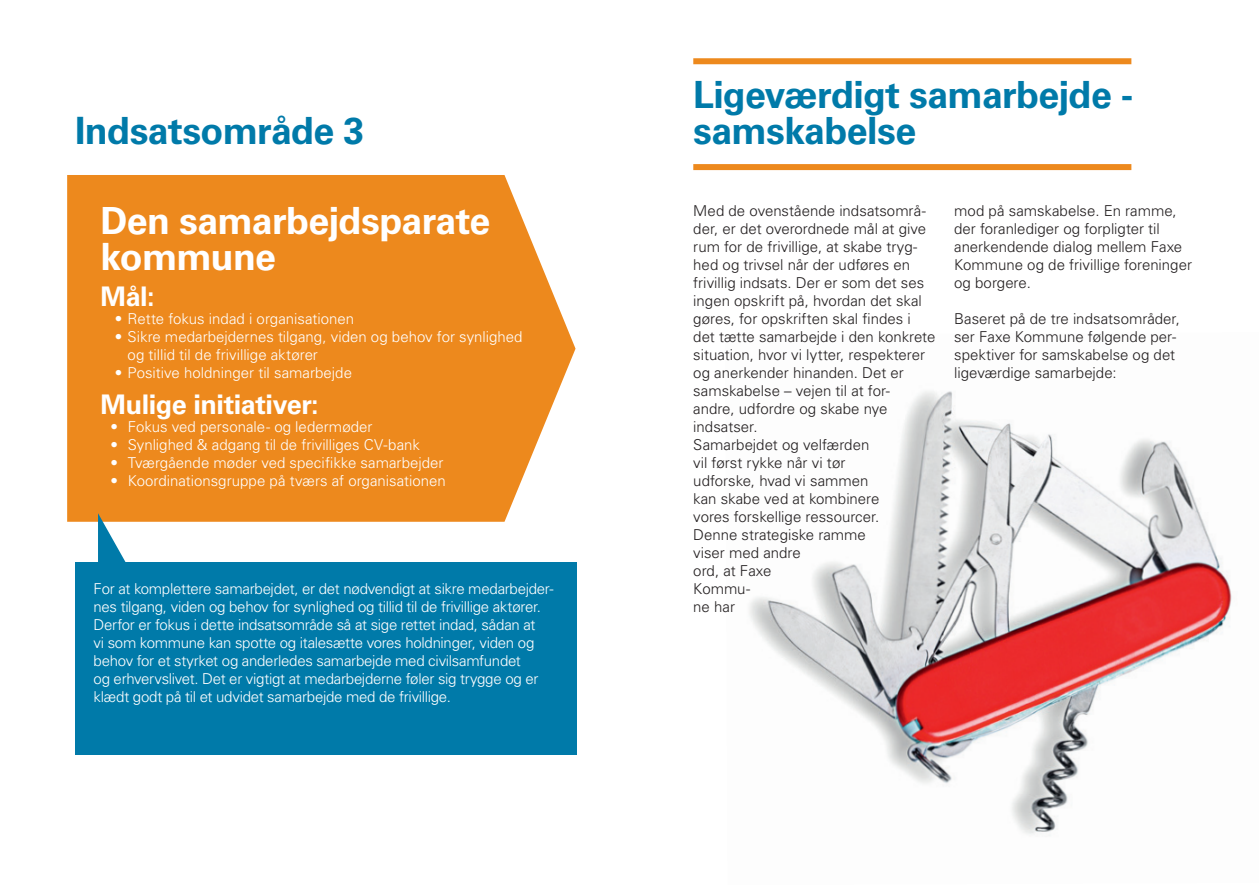
<style>
.page{position:relative;width:1259px;height:893px;background:#fff}
.page>*{position:absolute;margin:0;border:0;box-sizing:border-box;transform-origin:0 0}
.t1{font:700 37.5px/36px "Univers LT Std";letter-spacing:-.015em;color:#007aa9}
.t2{font:700 37.5px/36px "Univers LT Std";letter-spacing:-.02em;color:#fff}
.t3{font:700 27px "Univers LT Std";letter-spacing:-.015em;color:#fff}
.t4{font:300 15px/18px "Univers LT Std";color:#231f20}
.t5{font:300 15px/18px "Univers LT Std";letter-spacing:-.015em;color:#fff}
</style>
<div class="page">
<img style="left:749px;top:391px;width:483px;height:445px">
<svg style="left:67px;top:175px;width:508px;height:347px;background:#ee902c"></svg>
<div style="left:75px;top:563px;width:502px;height:192px;background:#007aa9"></div>
<svg style="left:98px;top:513px;width:28px;height:50px"></svg>
<div style="left:693px;top:164px;width:438px;height:6px;background:#ed891d"></div>
<div style="left:693px;top:58px;width:438px;height:6px;background:#ed891d"></div>
<h1 class="t1" style="left:75px;top:113px;width:291px">Indsatsområde 3</h1>
<h1 class="t2" style="left:101px;top:203px;width:391px">Den samarbejdsparate kommune</h1>
<h2 class="t3" style="left:101px;top:281px;width:55px">Mål:</h2>
<p class="t5" style="left:115px;top:310px;width:241px">• Rette fokus indad i organisationen</p>
<p class="t5" style="left:128px;top:328px;width:396px;text-indent:-13px">• Sikre medarbejdernes tilgang, viden og behov for synlighed og tillid til de frivillige aktører</p>
<p class="t5" style="left:115px;top:364px;width:239px">• Positive holdninger til samarbejde</p>
<h2 class="t3" style="left:101px;top:389px;width:220px">Mulige initiativer:</h2>
<p class="t5" style="left:111px;top:418px;width:263px">• Fokus ved personale- og ledermøder</p>
<p class="t5" style="left:111px;top:436px;width:311px">• Synlighed &amp; adgang til de frivilliges CV-bank</p>
<p class="t5" style="left:111px;top:454px;width:334px">• Tværgående møder ved specifikke samarbejder</p>
<p class="t5" style="left:111px;top:472px;width:337px">• Koordinationsgruppe på tværs af organisationen</p>
<p class="t5" style="left:94px;top:580px;width:461px">For at komplettere samarbejdet, er det nødvendigt at sikre medarbejder&shy;nes tilgang, viden og behov for synlighed og tillid til de frivillige aktører.<br>Derfor er fokus i dette indsatsområde så at sige rettet indad, sådan at<br>vi som kommune kan spotte og italesætte vores holdninger, viden og behov for et styrket og anderledes samarbejde med civilsamfundet<br>og erhvervslivet. Det er vigtigt at medarbejderne føler sig trygge og er klædt godt på til et udvidet samarbejde med de frivillige.</p>
<h1 class="t1" style="left:693px;top:77px;width:441px">Ligeværdigt samarbejde - samskabelse</h1>
<p class="t4" style="left:693px;top:202px;width:243px">Med de ovenstående indsatsområ&shy;der, er det overordnede mål at give rum for de frivillige, at skabe tryg&shy;hed og trivsel når der udføres en frivillig indsats. Der er som det ses ingen opskrift på, hvordan det skal gøres, for opskriften skal findes i det tætte samarbejde i den konkrete situation, hvor vi lytter, respekterer og anerkender hinanden. Det er samskabelse – vejen til at for-<br>andre, udfordre og skabe nye indsatser.<br>Samarbejdet og velfærden<br>vil først rykke når vi tør<br>udforske, hvad vi sammen<br>kan skabe ved at kombinere<br>vores forskellige ressourcer.<br>Denne strategiske ramme<br>viser med andre<br>ord, at Faxe<br>Kommu-<br>ne har</p>
<p class="t4" style="left:954px;top:202px;width:239px">mod på samskabelse. En ramme, der foranlediger og forpligter til anerkendende dialog mellem Faxe<br>Kommune og de frivillige foreninger og borgere.</p>
<p class="t4" style="left:954px;top:310px;width:227px">Baseret på de tre indsatsområder, ser Faxe Kommune følgende per&shy;spektiver for samskabelse og det ligeværdige samarbejde:</p>
</div>
